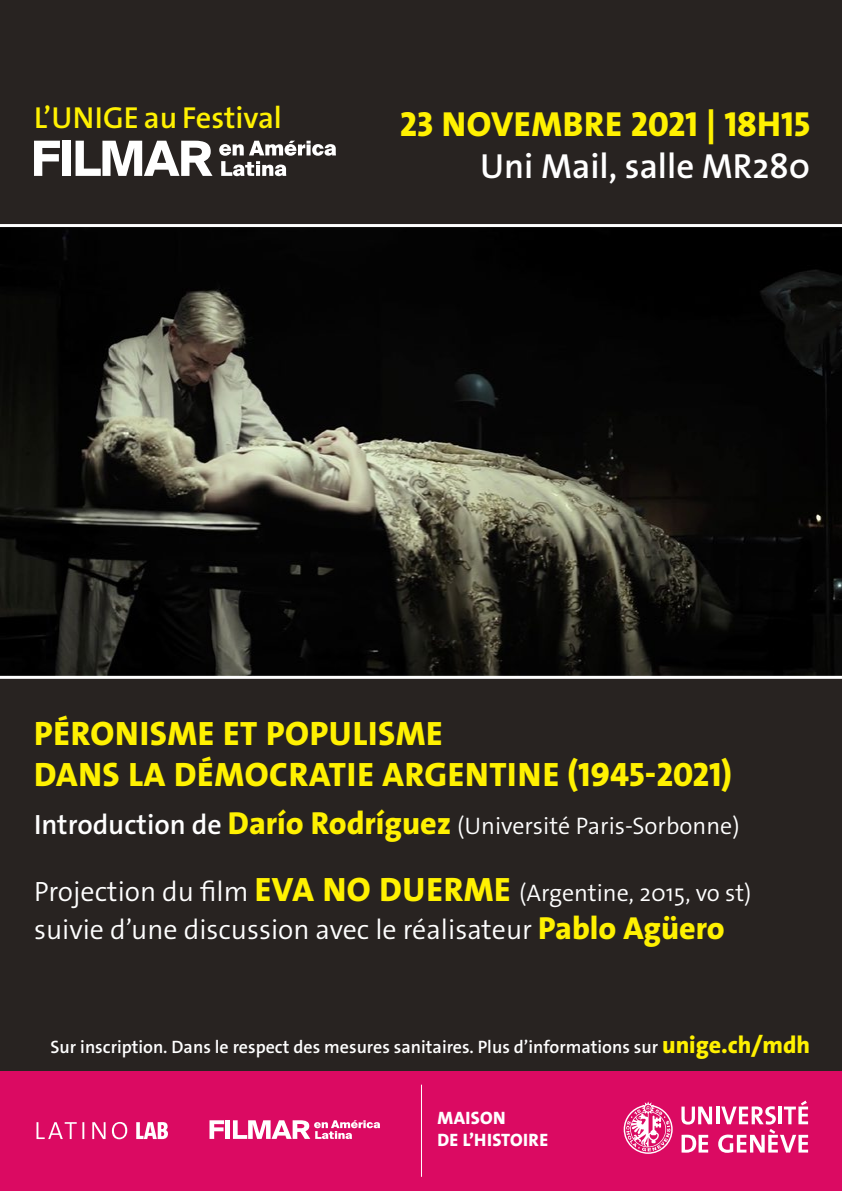
<style>
.page{position:relative;width:842px;height:1191px;background:#282321}
.page>*{position:absolute;margin:0;border:0;box-sizing:border-box;transform-origin:0 0}
.t1{font:800 35px/42px "The Sans Os F";letter-spacing:.01em;color:#fff101;text-align:right}
.t2{font:800 34px/40.8px "The Sans Os F";letter-spacing:.02em;color:#fff101}
.t3{font:600 30.5px "The Sans Os F";color:#fff101}
.t4{font:300 28px "The Sans Os F";color:#fff}
.t5{font:300 24px "The Sans Os F";color:#fff}
.t6{font:600 18px "The Sans Os F";color:#fff}
.t7{font:800 18px/21.6px "The Sans Os F";letter-spacing:.02em;color:#fff}
.s1{font-weight:600;color:#fff}
.s2{font-weight:600;font-size:28px}
.s3{font-weight:800;font-size:32px;color:#fff101}
.s4{font-size:28px}
.s5{font-weight:800;font-size:34px;color:#fff101}
.s6{font-weight:800;font-size:24px;color:#fff101}
</style>
<div class="page">
<svg style="left:0;top:224px;width:842px;height:455px;background:#20201c"></svg>
<svg style="left:34px;top:141px;width:26px;height:35px"></svg>
<div style="left:63px;top:141px;width:8px;height:35px;background:#fff"></div>
<svg style="left:76px;top:141px;width:137px;height:35px"></svg>
<svg style="left:219px;top:141px;width:117px;height:35px"></svg>
<div style="left:0;top:1071px;width:842px;height:120px;background:#db0a62"></div>
<svg style="left:624px;top:1101px;width:49px;height:52px"></svg>
<svg style="left:681px;top:1106px;width:31px;height:18px"></svg>
<hr style="left:716px;top:1106px;width:3px;height:18px;background:#fff">
<svg style="left:681px;top:1134px;width:27px;height:18px"></svg>
<svg style="left:718px;top:1100px;width:90px;height:52px"></svg>
<svg style="left:37px;top:1122px;width:131px;height:17px"></svg>
<hr style="left:421px;top:1084px;width:1px;height:92px;background:#fff">
<svg style="left:209px;top:1120px;width:15px;height:18px"></svg>
<hr style="left:226px;top:1120px;width:4px;height:18px;background:#fff">
<svg style="left:233px;top:1120px;width:147px;height:19px"></svg>
<p class="t3" style="left:34px;top:98px;width:249px">L’UNIGE au Festival</p>
<p class="t1" style="left:400px;top:103px;width:412px">23 NOVEMBRE 2021 | 18H15<br><span class="s1">Uni Mail, salle MR280</span></p>
<p class="t2" style="left:34px;top:713px;width:699px">PÉRONISME ET POPULISME<br>DANS LA DÉMOCRATIE ARGENTINE (1945-2021)</p>
<p class="t5" style="left:34px;top:811px;width:707px"><span class="s2">Introduction de</span> <span class="s3">Darío Rodríguez</span> (Université Paris-Sorbonne)</p>
<p class="t5" style="left:34px;top:877px;width:719px"><span class="s4">Projection du film</span> <span class="s5">EVA NO DUERME</span> (Argentine, 2015, vo st)</p>
<p class="t4" style="left:34px;top:911px;width:692px">suivie d’une discussion avec le réalisateur <span class="s3">Pablo Agüero</span></p>
<p class="t6" style="left:51px;top:1035px;width:761px">Sur inscription. Dans le respect des mesures sanitaires. Plus d’informations sur <span class="s6">unige.ch/mdh</span></p>
<p class="t7" style="left:437px;top:1107px;width:112px">MAISON<br>DE L’HISTOIRE</p>
</div>
